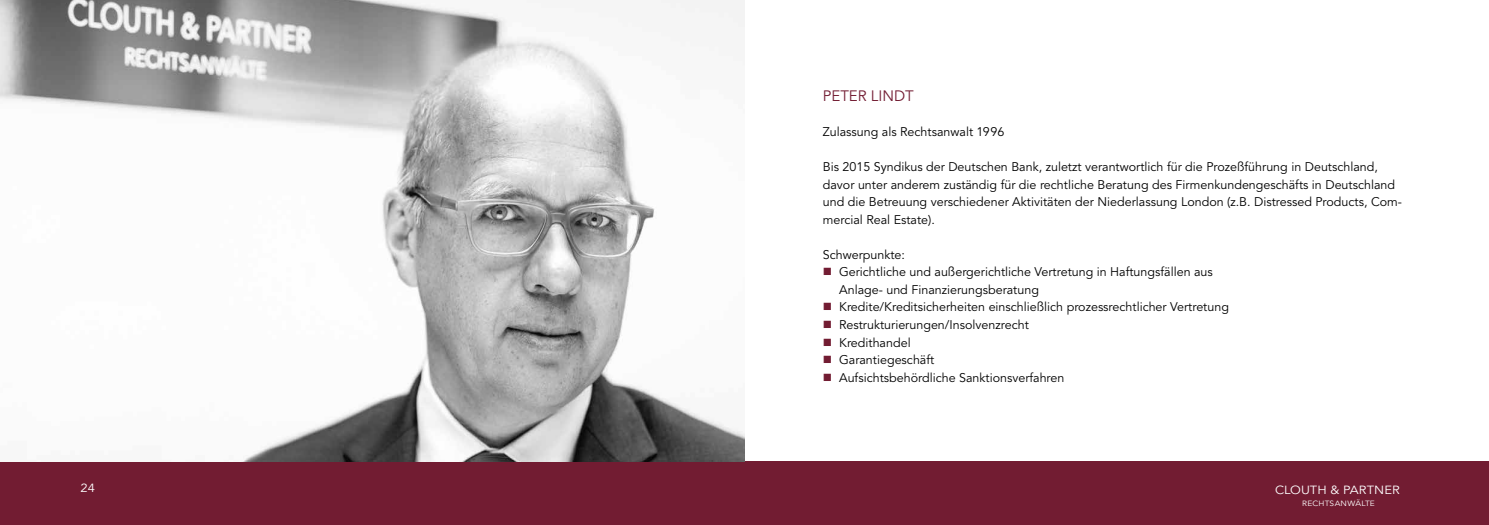
<style>
.page{position:relative;width:1489px;height:525px;background:#fff}
.page>*{position:absolute;margin:0;border:0;box-sizing:border-box;transform-origin:0 0}
.t1{font:15px "Avenir LT Std";color:#721c32}
.t2{font:12.5px/17.5px "Avenir LT Std";color:#000}
.t3{font:11.75px "Avenir LT Std";color:#fff;scale:1.1 1}
.t4{font:7.5px "Avenir LT Std";letter-spacing:.02em;color:#fff;scale:1.1 1}
.s1{color:#721c32}
</style>
<div class="page">
<div style="left:744px;top:461px;width:744px;height:63px;background:#721c32"></div>
<div style="left:0;top:461px;width:744px;height:63px;background:#721c32"></div>
<img style="left:0;top:0;width:744px;height:461px">
<p class="t3" style="left:81px;top:481px;width:15px">24</p>
<p class="t1" style="left:822px;top:87px;width:92px">PETER LINDT</p>
<p class="t2" style="left:822px;top:123px;width:183px">Zulassung als Rechtsanwalt 1996</p>
<p class="t2" style="left:822px;top:158px;width:580px">Bis 2015 Syndikus der Deutschen Bank, zuletzt verantwortlich für die Prozeßführung in Deutschland, davor unter anderem zuständig für die rechtliche Beratung des Firmenkundengeschäfts in Deutschland und die Betreuung verschiedener Aktivitäten der Niederlassung London (z.B. Distressed Products, Com&shy;mercial Real Estate).</p>
<p class="t2" style="left:822px;top:246px;width:84px">Schwerpunkte:</p>
<p class="t2" style="left:839px;top:263px;width:375px;text-indent:-16px"><span class="s1">■</span> Gerichtliche und außergerichtliche Vertretung in Haftungsfällen aus<br>Anlage- und Finanzierungsberatung</p>
<p class="t2" style="left:822px;top:298px;width:407px"><span class="s1">■</span> Kredite/Kreditsicherheiten einschließlich prozessrechtlicher Vertretung</p>
<p class="t2" style="left:822px;top:316px;width:207px"><span class="s1">■</span> Restrukturierungen/Insolvenzrecht</p>
<p class="t2" style="left:822px;top:333px;width:89px"><span class="s1">■</span> Kredithandel</p>
<p class="t2" style="left:822px;top:351px;width:113px"><span class="s1">■</span> Garantiegeschäft</p>
<p class="t2" style="left:822px;top:368px;width:243px"><span class="s1">■</span> Aufsichtsbehördliche Sanktionsverfahren</p>
<p class="t3" style="left:1274px;top:482px;width:115px">CLOUTH &amp; PARTNER</p>
<p class="t4" style="left:1302px;top:498px;width:67px">RECHTSANWÄLTE</p>
</div>
